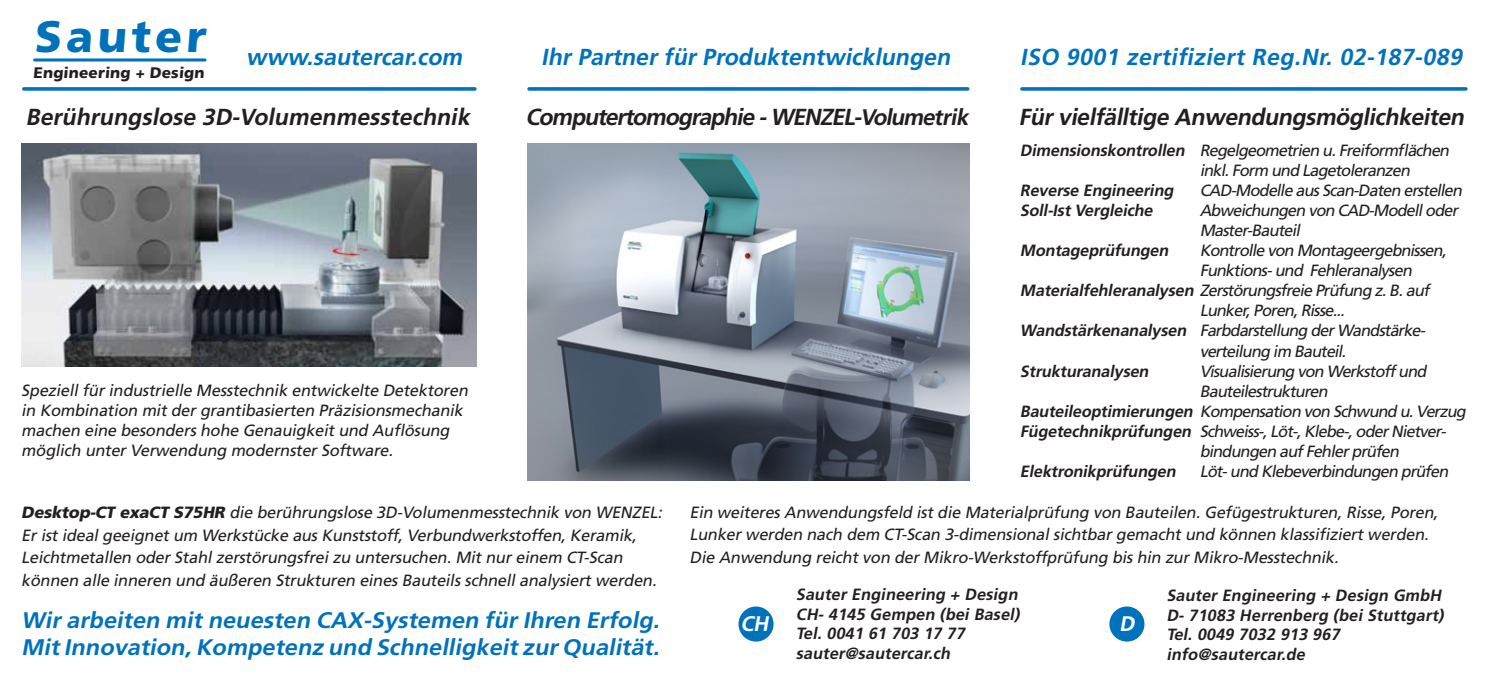
<style>
.page{position:relative;width:1489px;height:681px;background:#fff}
.page>*{position:absolute;margin:0;border:0;box-sizing:border-box;transform-origin:0 0}
.t1{font:900 44px "Frutiger";color:#0072bc}
.t2{font:italic 700 23.25px "Frutiger";color:#231f20}
.t3{font:italic 700 23.25px "Frutiger";color:#0072bc}
.t4{font:italic 700 22.5px "Frutiger";color:#0072bc;scale:1.05 1}
.t5{font:italic 700 21px "Frutiger";color:#fff}
.t6{font:italic 16.25px/20px "Frutiger";color:#231f20}
.t7{font:italic 700 16.25px "Frutiger";color:#231f20}
.t8{font:900 15.25px "Frutiger";color:#231f20}
.s1{font-size:22.5px}
.s2{font-weight:900}
.s3{font-weight:700}
</style>
<div class="page">
<svg style="left:1021px;top:87px;width:444px;height:4px;background:#1b80c2"></svg>
<svg style="left:24px;top:87px;width:451px;height:4px;background:#1b80c2"></svg>
<svg style="left:529px;top:87px;width:438px;height:4px;background:#1b80c2"></svg>
<img style="left:21px;top:144px;width:455px;height:223px">
<img style="left:527px;top:144px;width:442px;height:336px">
<svg style="left:33px;top:58px;width:174px;height:4px"></svg>
<div style="left:1109px;top:606px;width:35px;height:35px;background:#0072bc;border-radius:50%"></div>
<div style="left:738px;top:606px;width:35px;height:35px;background:#0072bc;border-radius:50%"></div>
<p class="t1" style="left:34px;top:10px;width:177px">Sauter</p>
<p class="t8" style="left:33px;top:63px;width:174px">Engineering + Design</p>
<p class="t3" style="left:246px;top:43px;width:222px">www.sautercar.com</p>
<p class="t3" style="left:541px;top:43px;width:415px">Ihr Partner für Produktentwicklungen</p>
<p class="t3" style="left:1020px;top:43px;width:448px">ISO 9001 zertifiziert Reg.Nr. 02-187-089</p>
<p class="t2" style="left:26px;top:103px;width:450px">Berührungslose 3D-Volumenmesstechnik</p>
<p class="t2" style="left:525px;top:103px;width:449px">Computertomographie -WENZEL-<span class="s1">Volumetrik</span></p>
<p class="t2" style="left:1018px;top:103px;width:451px">Fürvielfälltige Anwendungsmöglichkeiten</p>
<p class="t6" style="left:21px;top:380px;width:451px">Speziellfürindustrielle Messtechnik entwickelte Detektoren in Kombination mitdergrantibasierten Präzisionsmechanik machen eine besondershohe Genauigkeitund Auflösung möglich unterVerwendung modernsterSoftware.</p>
<p class="t6" style="left:21px;top:501px;width:645px;line-height:22.5px"><span class="s2">Desktop-CT exaCT S75HR</span> die berührungslose 3D-Volumenmesstechnik von WENZEL:<br>Eristidealgeeignetum Werkstücke ausKunststoff,Verbundwerkstoffen,Keramik, Leichtmetallen oderStahlzerstörungsfreizu untersuchen.Mitnureinem CT-Scan können alle inneren und äußeren Strukturen einesBauteilsschnellanalysiertwerden.</p>
<p class="t4" style="left:21px;top:607px;width:613px">Wir arbeiten mit neuesten CAX-Systemen für Ihren Erfolg.</p>
<p class="t4" style="left:21px;top:634px;width:613px">Mit Innovation,Kompetenz und Schnelligkeit zur Qualität.</p>
<p class="t6" style="left:1199px;top:140px;width:254px">Regelgeometrien u.Freiformflächen</p>
<p class="t6" style="left:1199px;top:160px;width:215px">inkl.Form und Lagetoleranzen</p>
<p class="t6" style="left:1199px;top:180px;width:267px">CAD-Modelle ausScan-Daten erstellen</p>
<p class="t6" style="left:1199px;top:200px;width:263px">Abweichungen von CAD-Modelloder</p>
<p class="t6" style="left:1199px;top:220px;width:105px">Master-Bauteil</p>
<p class="t6" style="left:1199px;top:240px;width:252px">Kontrolle von Montageergebnissen,<br>Funktions-und Fehleranalysen</p>
<p class="t6" style="left:1199px;top:300px;width:150px">Lunker,Poren,Risse...</p>
<p class="t6" style="left:1199px;top:320px;width:230px">Farbdarstellung derWandstärke&shy;verteilung im Bauteil.</p>
<p class="t6" style="left:1199px;top:360px;width:231px">Visualisierung von Werkstoffund<br>Bauteilestrukturen</p>
<p class="t7" style="left:1019px;top:141px;width:169px">Dimensionskontrollen</p>
<p class="t7" style="left:1019px;top:181px;width:158px">Reverse Engineering</p>
<p class="t7" style="left:1019px;top:201px;width:137px">Soll-IstVergleiche</p>
<p class="t7" style="left:1019px;top:241px;width:153px">Montageprüfungen</p>
<p class="t6" style="left:1019px;top:280px;width:414px"><span class="s3">Materialfehleranalysen</span> Zerstörungsfreie Prüfung z. B. auf</p>
<p class="t7" style="left:1019px;top:321px;width:171px">Wandstärkenanalysen</p>
<p class="t7" style="left:1019px;top:361px;width:133px">Strukturanalysen</p>
<p class="t6" style="left:1019px;top:400px;width:450px"><span class="s3">Bauteileoptimierungen</span> Kompensation von Schwund u. Verzug</p>
<p class="t6" style="left:1019px;top:420px;width:430px"><span class="s3">Fügetechnikprüfungen</span> Schweiss-, Löt-, Klebe-, oder Nietver-</p>
<p class="t7" style="left:1019px;top:461px;width:161px">Elektronikprüfungen</p>
<p class="t6" style="left:1199px;top:440px;width:204px">bindungen aufFehlerprüfen</p>
<p class="t6" style="left:1199px;top:460px;width:253px">Löt-und Klebeverbindungen prüfen</p>
<p class="t6" style="left:689px;top:500px;width:753px;line-height:22.5px">Ein weiteresAnwendungsfeld istdie Materialprüfung von Bauteilen.Gefügestrukturen,Risse,Poren,<br>Lunkerwerden nach dem CT-Scan 3-dimensionalsichtbargemachtund können klassifiziertwerden.</p>
<p class="t6" style="left:689px;top:546px;width:654px">Die Anwendung reichtvon derMikro-Werkstoffprüfung bishin zurMikro-Messtechnik.</p>
<p class="t7" style="left:795px;top:584px;width:226px">Sauter Engineering + Design</p>
<p class="t7" style="left:795px;top:604px;width:228px">CH- 4145 Gempen (bei Basel)</p>
<p class="t7" style="left:795px;top:623px;width:174px">Tel. 0041 61 703 17 77</p>
<p class="t7" style="left:795px;top:643px;width:159px">sauter@sautercar.ch</p>
<p class="t5" style="left:740px;top:611px;width:34px">CH</p>
<p class="t5" style="left:1119px;top:611px;width:21px">D</p>
<p class="t7" style="left:1166px;top:585px;width:280px">Sauter Engineering + Design GmbH</p>
<p class="t7" style="left:1166px;top:605px;width:282px">D- 71083 Herrenberg (bei Stuttgart)</p>
<p class="t7" style="left:1166px;top:624px;width:178px">Tel. 0049 7032 913 967</p>
<p class="t7" style="left:1166px;top:644px;width:143px">info@sautercar.de</p>
</div>
